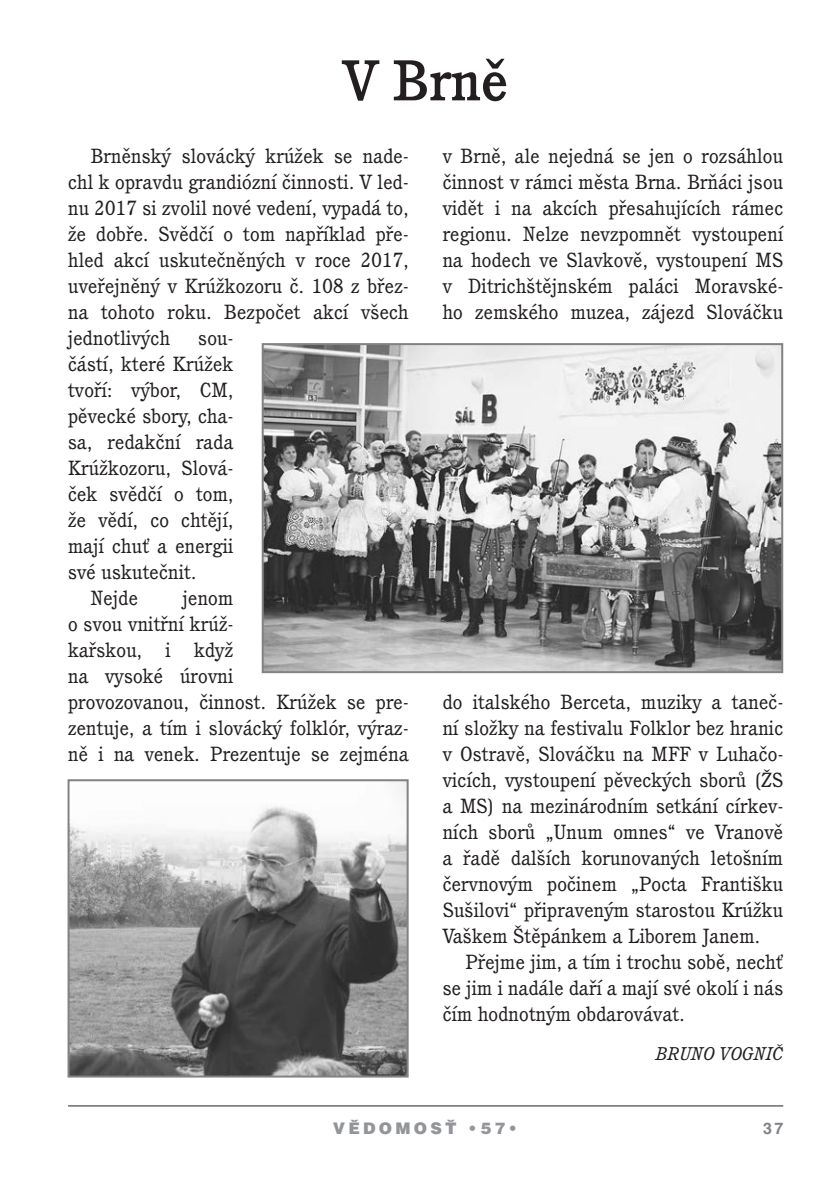
<style>
.page{position:relative;width:840px;height:1191px;background:#fff}
.page>*{position:absolute;margin:0;border:0;box-sizing:border-box;transform-origin:0 0}
.t1{font:500 56px "Cushing CE";color:#231f20}
.t2{font:20px/26px "Cushing CE";letter-spacing:.01em;color:#231f20;text-align:justify}
.t3{font:italic 18px "Cushing CE";letter-spacing:.01em;color:#231f20}
.t4{font:900 16px "Helvetica CE";letter-spacing:.2em;color:#939598}
.t5{font:700 16px "Helvetica CE";color:#808285}
</style>
<div class="page">
<hr style="left:68px;top:1105px;width:714px;height:1px;background:#231f20">
<img style="left:264px;top:346px;width:515px;height:324px">
<div style="left:261px;top:343px;width:521px;height:330px;border:2px solid #808285"></div>
<img style="left:70px;top:782px;width:335px;height:292px">
<div style="left:67px;top:779px;width:341px;height:298px;border:2px solid #808285"></div>
<h1 class="t1" style="left:342px;top:58px;width:167px">V Brně</h1>
<p class="t2" style="left:68px;top:145px;width:342px;text-indent:23px">Brněnský slovácký krúžek se nade&shy;chl k opravdu grandiózní činnosti. V led&shy;nu 2017 si zvolil nové vedení, vypadá to, že dobře. Svědčí o tom například pře&shy;hled akcí uskutečněných v roce 2017, uveřejněný v Krúžkozoru č. 108 z břez&shy;na tohoto roku. Bezpočet akcí všech jednotlivých</p>
<p class="t2" style="left:198px;top:327px;width:37px">sou-</p>
<p class="t2" style="left:68px;top:353px;width:167px">částí, které Krúžek</p>
<p class="t2" style="left:68px;top:379px;width:167px">tvoří: výbor, CM,</p>
<p class="t2" style="left:68px;top:405px;width:167px">pěvecké sbory, cha-</p>
<p class="t2" style="left:68px;top:431px;width:167px">sa, redakční rada</p>
<p class="t2" style="left:68px;top:457px;width:167px">Krúžkozoru, Slová-</p>
<p class="t2" style="left:68px;top:483px;width:167px">ček svědčí o tom,</p>
<p class="t2" style="left:68px;top:509px;width:167px">že vědí, co chtějí,</p>
<p class="t2" style="left:68px;top:535px;width:167px">mají chuť a energii</p>
<p class="t2" style="left:68px;top:561px;width:130px">své uskutečnit.</p>
<p class="t2" style="left:91px;top:587px;width:49px">Nejde</p>
<p class="t2" style="left:68px;top:587px;width:342px;text-align:left;text-indent:115px">jenom<br>o svou vnitřní krúž-<br>kařskou, i když<br>na vysoké úrovni<br>provozovanou, činnost. Krúžek se pre&shy;zentuje, a tím i slovácký folklór, výraz&shy;ně i na venek. Prezentuje se zejména</p>
<p class="t2" style="left:442px;top:145px;width:342px">v Brně, ale nejedná se jen o rozsáhlou činnost v rámci města Brna. Brňáci jsou vidět i na akcích přesahujících rámec regionu. Nelze nevzpomnět vystoupení na hodech ve Slavkově, vystoupení MS v Ditrichštějnském paláci Moravské&shy;ho zemského muzea, zájezd Slováčku</p>
<p class="t2" style="left:442px;top:691px;width:342px">do italského Berceta, muziky a taneč&shy;ní složky na festivalu Folklor bez hranic v Ostravě, Slováčku na MFF v Luhačo&shy;vicích, vystoupení pěveckých sborů (ŽS a MS) na mezinárodním setkání církev&shy;ních sborů „Unum omnes“ ve Vranově a řadě dalších korunovaných letošním červnovým počinem „Pocta Františku Sušilovi“ připraveným starostou Krúžku Vaškem Štěpánkem a Liborem Janem.</p>
<p class="t2" style="left:442px;top:951px;width:342px;text-indent:23px">Přejme jim, a tím i trochu sobě, nechť se jim i nadále daří a mají své okolí i nás čím hodnotným obdarovávat.</p>
<p class="t3" style="left:655px;top:1046px;width:129px">BRUNO VOGNIČ</p>
<p class="t4" style="left:333px;top:1121px;width:185px">VĚDOMOSŤ •57•</p>
<p class="t5" style="left:762px;top:1119px;width:22px">37</p>
</div>
